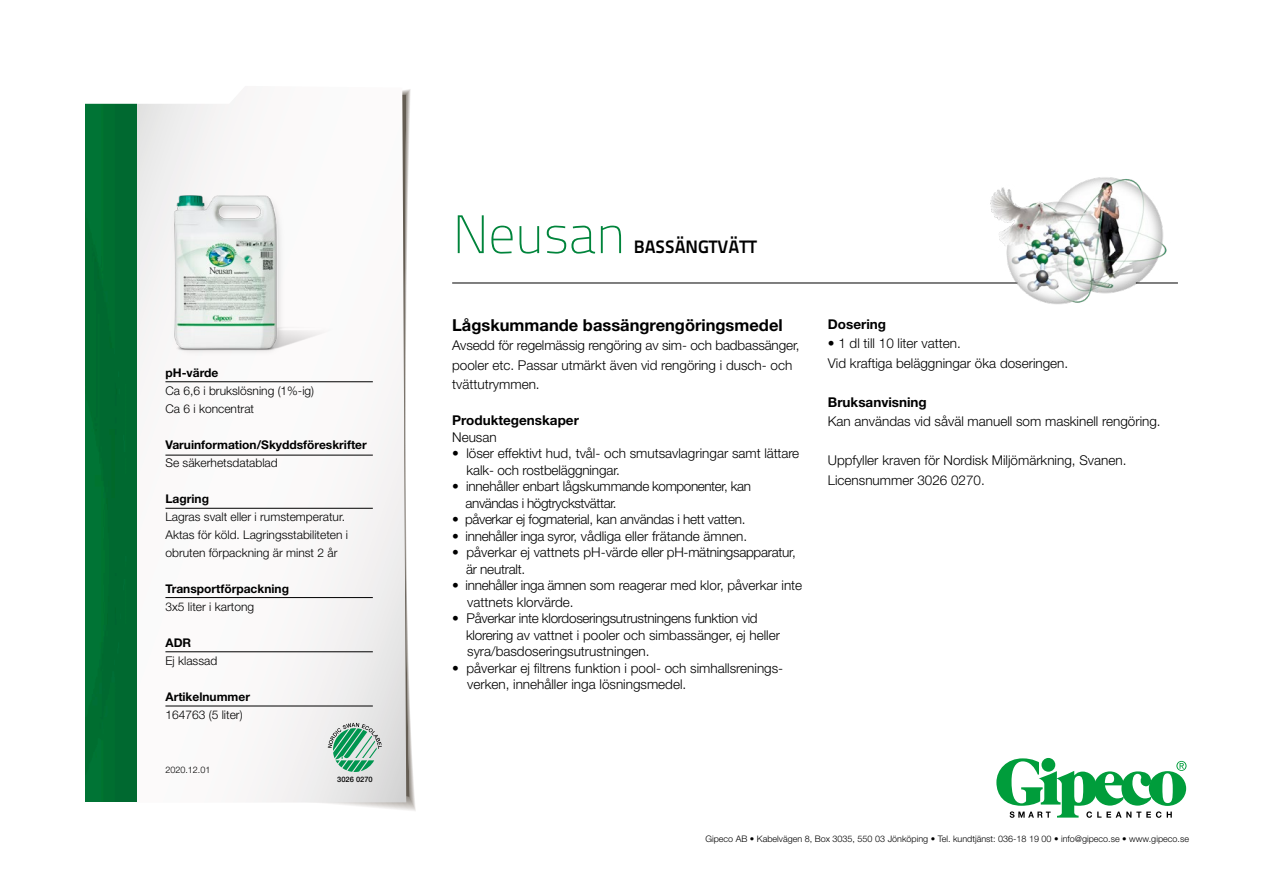
<style>
.page{position:relative;width:1263px;height:893px;background:#fff}
.page>*{position:absolute;margin:0;border:0;box-sizing:border-box;transform-origin:0 0}
.t1{font:700 54px "Titillium Text 14 L";letter-spacing:-.02em;color:#00843b}
.t2{font:18px "Titillium Text 14 L 800 wt";color:#000}
.t3{font:700 16.5px "Helvetica Neue LT Std";color:#000}
.t4{font:300 13.5px/16.5px "Helvetica Neue LT Std";color:#000}
.t5{font:300 13.5px/16.5px "Helvetica Neue LT Std";letter-spacing:-.02em;color:#000}
.t6{font:300 13.5px/16.5px "Helvetica Neue LT Std";letter-spacing:-.03em;color:#000}
.t7{font:700 13.5px "Helvetica Neue LT Std";color:#000}
.t8{font:300 12px/18px "Helvetica Neue LT Std";color:#000}
.t9{font:700 12px "Helvetica Neue LT Std";color:#000}
.t10{font:300 9px "Helvetica Neue LT Std";color:#000}
.t11{font:500 7.5px "Helvetica Neue LT Std";color:#000}
</style>
<div class="page">
<svg style="left:131px;top:90px;width:275px;height:713px"></svg>
<div style="left:85px;top:104px;width:52px;height:697px;background:#006c30"></div>
<hr style="left:165px;top:381px;width:208px;height:1px;background:#000">
<hr style="left:165px;top:455px;width:208px;height:1px;background:#000">
<hr style="left:165px;top:508px;width:208px;height:1px;background:#000">
<hr style="left:165px;top:597px;width:208px;height:1px;background:#000">
<hr style="left:165px;top:651px;width:208px;height:1px;background:#000">
<hr style="left:165px;top:706px;width:208px;height:1px;background:#000">
<hr style="left:452px;top:283px;width:565px;height:1px;background:#000">
<svg style="left:85px;top:90px;width:178px;height:14px"></svg>
<img style="left:114px;top:175px;width:227px;height:196px">
<img style="left:986px;top:177px;width:188px;height:128px">
<svg style="left:996px;top:758px;width:190px;height:60px"></svg>
<hr style="left:1136px;top:283px;width:42px;height:1px;background:#000">
<svg style="left:328px;top:723px;width:54px;height:49px;background:#91c1aa"></svg>
<p class="t9" style="left:165px;top:366px;width:54px">pH-värde</p>
<p class="t8" style="left:165px;top:382px;width:150px">Ca 6,6 i brukslösning (1%-ig)<br>Ca 6 i koncentrat</p>
<p class="t9" style="left:165px;top:438px;width:203px">Varuinformation/Skyddsföreskrifter</p>
<p class="t8" style="left:165px;top:454px;width:114px">Se säkerhetsdatablad</p>
<p class="t9" style="left:165px;top:492px;width:45px">Lagring</p>
<p class="t8" style="left:165px;top:508px;width:184px">Lagras svalt eller i rumstemperatur.<br>Aktas för köld. Lagringsstabiliteten i obruten förpackning är minst 2 år</p>
<p class="t9" style="left:165px;top:582px;width:125px">Transportförpackning</p>
<p class="t8" style="left:165px;top:598px;width:90px">3x5 liter i kartong</p>
<p class="t9" style="left:165px;top:636px;width:27px">ADR</p>
<p class="t8" style="left:165px;top:652px;width:53px">Ej klassad</p>
<p class="t9" style="left:165px;top:690px;width:86px">Artikelnummer</p>
<p class="t8" style="left:165px;top:706px;width:79px">164763 (5 liter)</p>
<p class="t10" style="left:165px;top:764px;width:47px">2020.12.01</p>
<p class="t11" style="left:337px;top:774px;width:37px">3026 0270</p>
<h1 class="t1" style="left:452px;top:202px;width:176px">Neusan</h1>
<h2 class="t2" style="left:634px;top:236px;width:125px">BASSÄNGTVÄTT</h2>
<p class="t3" style="left:452px;top:315px;width:332px">Lågskummande bassängrengöringsmedel</p>
<p class="t4" style="left:452px;top:335px;width:349px;line-height:19.5px">Avsedd för regelmässig rengöring av sim- och badbassänger, pooler etc. Passar utmärkt även vid rengöring i dusch- och tvättutrymmen.</p>
<p class="t7" style="left:452px;top:412px;width:128px">Produktegenskaper</p>
<p class="t4" style="left:452px;top:428px;width:46px">Neusan</p>
<p class="t4" style="left:467px;top:445px;width:334px;text-indent:-14px">• löser effektivt hud, tvål- och smutsavlagringar samt lättare kalk- och rostbeläggningar.</p>
<p class="t6" style="left:466px;top:478px;width:287px;text-indent:-13px">• innehåller enbart lågskummande komponenter, kan användas i högtryckstvättar.</p>
<p class="t5" style="left:452px;top:511px;width:295px">• påverkar ej fogmaterial, kan användas i hett vatten.</p>
<p class="t4" style="left:452px;top:527px;width:296px">• innehåller inga syror, vådliga eller frätande ämnen.</p>
<p class="t5" style="left:466px;top:544px;width:331px;text-indent:-14px">• påverkar ej vattnets pH-värde eller pH-mätningsapparatur, är neutralt.</p>
<p class="t4" style="left:467px;top:577px;width:337px;text-indent:-15px">• innehåller inga ämnen som reagerar med klor, påverkar inte vattnets klorvärde.</p>
<p class="t4" style="left:466px;top:610px;width:315px;text-indent:-14px">• Påverkar inte klordoseringsutrustningens funktion vid klorering av vattnet i pooler och simbassänger, ej heller syra/basdoseringsutrustningen.</p>
<p class="t4" style="left:467px;top:659px;width:318px;text-indent:-15px">• påverkar ej filtrens funktion i pool- och simhallsrenings&shy;verken, innehåller inga lösningsmedel.</p>
<p class="t7" style="left:828px;top:315px;width:60px">Dosering</p>
<p class="t4" style="left:828px;top:333px;width:242px;line-height:19.5px">• 1 dl till 10 liter vatten.<br>Vid kraftiga beläggningar öka doseringen.</p>
<p class="t7" style="left:828px;top:393px;width:101px">Bruksanvisning</p>
<p class="t4" style="left:828px;top:413px;width:334px">Kan användas vid såväl manuell som maskinell rengöring.</p>
<p class="t4" style="left:828px;top:450px;width:300px;line-height:19.5px">Uppfyller kraven för Nordisk Miljömärkning, Svanen.<br>Licensnummer 3026 0270.</p>
<p class="t10" style="left:705px;top:833px;width:485px">Gipeco AB • Kabelvägen 8, Box 3035, 550 03 Jönköping • Tel. kundtjänst: 036-18 19 00 • info@gipeco.se • www.gipeco.se</p>
</div>
